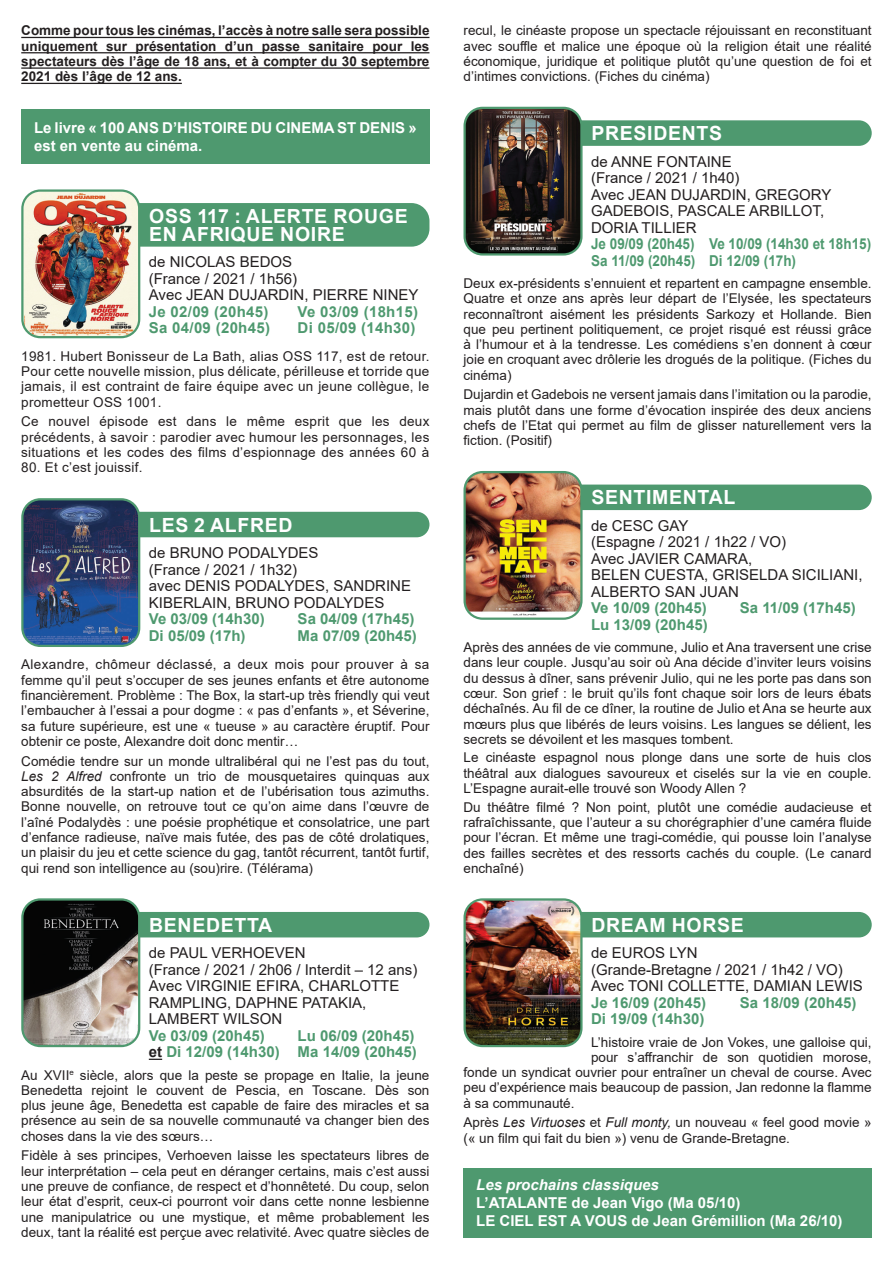
<style>
.page{position:relative;width:893px;height:1263px;background:#fff}
.page>*{position:absolute;margin:0;border:0;box-sizing:border-box;transform-origin:0 0}
.t1{font:700 19.5px/18px "Arial";letter-spacing:.035em;color:#fff}
.t2{font:15px/16.5px "Arial";color:#231f20}
.t3{font:700 15px/16.5px "Arial";color:#4e996f;text-align:right}
.t4{font:700 15px/18.1px "Arial";color:#fff}
.t5{font:700 15px/16.5px "Arial";color:#4e996f;scale:.9 1}
.t6{font:700 15px "Arial";letter-spacing:.02em;color:#4e996f}
.t7{font:italic 700 15px "Arial";color:#fff}
.t8{font:13.5px/15.3px "Arial";color:#231f20;text-align:justify}
.t9{font:700 13.5px/15.3px "Arial";color:#231f20;text-align:justify}
.t10{font:13.5px "Arial";letter-spacing:.02em;color:#231f20}
.s1{font-style:italic}
.s2{color:#231f20}
</style>
<div class="page">
<div style="left:81px;top:912px;width:348px;height:25px;background:#4e996f;border-radius:13px"></div>
<svg style="left:149px;top:1059px;width:13px;height:1px"></svg>
<hr style="left:21px;top:37px;width:408px;height:1px;background:#231f20">
<hr style="left:21px;top:52px;width:408px;height:1px;background:#231f20">
<hr style="left:21px;top:67px;width:408px;height:2px;background:#231f20">
<hr style="left:21px;top:83px;width:161px;height:1px;background:#231f20">
<img style="left:24px;top:901px;width:115px;height:145px">
<div style="left:21px;top:898px;width:119px;height:149px;border:2px solid #4e996f;border-radius:18px"></div>
<div style="left:81px;top:512px;width:348px;height:25px;background:#4e996f;border-radius:13px"></div>
<div style="left:523px;top:485px;width:349px;height:25px;background:#4e996f;border-radius:13px"></div>
<div style="left:523px;top:912px;width:349px;height:25px;background:#4e996f;border-radius:13px"></div>
<div style="left:81px;top:203px;width:348px;height:44px;background:#4e996f;border-radius:18px"></div>
<img style="left:24px;top:501px;width:115px;height:145px">
<div style="left:21px;top:498px;width:119px;height:149px;border:2px solid #4e996f;border-radius:18px"></div>
<img style="left:466px;top:474px;width:114px;height:141px">
<div style="left:463px;top:471px;width:120px;height:149px;border:2px solid #4e996f;border-radius:18px"></div>
<img style="left:466px;top:901px;width:114px;height:143px">
<div style="left:463px;top:898px;width:120px;height:149px;border:2px solid #4e996f;border-radius:18px"></div>
<img style="left:24px;top:192px;width:115px;height:145px">
<div style="left:21px;top:189px;width:119px;height:149px;border:2px solid #4e996f;border-radius:18px"></div>
<div style="left:463px;top:1168px;width:409px;height:69px;background:#4e996f"></div>
<div style="left:21px;top:110px;width:408px;height:54px;background:#4e996f"></div>
<div style="left:523px;top:120px;width:349px;height:26px;background:#4e996f;border-radius:13px"></div>
<img style="left:466px;top:108px;width:114px;height:145px">
<div style="left:463px;top:107px;width:120px;height:149px;border:2px solid #4e996f;border-radius:18px"></div>
<p class="t9" style="left:21px;top:23px;width:410px">Comme pour tous les cinémas, l’accès à notre salle sera possible uniquement sur présentation d’un passe sanitaire pour les spectateurs dès l’âge de 18 ans, et à compter du 30 septembre 2021 dès l’âge de 12 ans.</p>
<p class="t8" style="left:463px;top:23px;width:410px">recul, le cinéaste propose un spectacle réjouissant en reconstituant avec souffle et malice une époque où la religion était une réalité économique, juridique et politique plutôt qu’une question de foi et d’intimes convictions. (Fiches du cinéma)</p>
<p class="t4" style="left:34px;top:119px;width:384px">Le livre « 100 ANS D’HISTOIRE DU CINEMA ST DENIS » est en vente au cinéma.</p>
<h1 class="t1" style="left:591px;top:124px;width:132px">PRESIDENTS</h1>
<p class="t2" style="left:591px;top:153px;width:242px">de ANNE FONTAINE<br>(France / 2021 / 1h40)<br>Avec JEAN DUJARDIN, GREGORY<br>GADEBOIS, PASCALE ARBILLOT,<br>DORIA TILLIER</p>
<p class="t5" style="left:591px;top:236px;width:313px">Je 09/09 (20h45) Ve 10/09 (14h30 et 18h15)<br>Sa 11/09 (20h45) Di 12/09 (17h)</p>
<p class="t8" style="left:463px;top:275px;width:410px">Deux ex-présidents s’ennuient et repartent en campagne ensemble.<br>Quatre et onze ans après leur départ de l’Elysée, les spectateurs reconnaîtront aisément les présidents Sarkozy et Hollande. Bien que peu pertinent politiquement, ce projet risqué est réussi grâce à l’humour et à la tendresse. Les comédiens s’en donnent à cœur joie en croquant avec drôlerie les drogués de la politique. (Fiches du cinéma)</p>
<p class="t8" style="left:463px;top:387px;width:410px">Dujardin et Gadebois ne versent jamais dans l’imitation ou la parodie, mais plutôt dans une forme d’évocation inspirée des deux anciens chefs de l’Etat qui permet au film de glisser naturellement vers la fiction. (Positif)</p>
<h1 class="t1" style="left:149px;top:207px;width:260px">OSS 117 : ALERTE ROUGE<br>EN AFRIQUE NOIRE</h1>
<p class="t2" style="left:149px;top:254px;width:271px">de NICOLAS BEDOS<br>(France / 2021 / 1h56)<br>Avec JEAN DUJARDIN, PIERRE NINEY</p>
<p class="t6" style="left:149px;top:301px;width:121px">Je 02/09 (20h45)</p>
<p class="t6" style="left:298px;top:301px;width:122px">Ve 03/09 (18h15)</p>
<p class="t6" style="left:149px;top:317px;width:123px">Sa 04/09 (20h45)</p>
<p class="t6" style="left:298px;top:317px;width:119px">Di 05/09 (14h30)</p>
<p class="t8" style="left:21px;top:348px;width:410px">1981. Hubert Bonisseur de La Bath, alias OSS 117, est de retour.<br>Pour cette nouvelle mission, plus délicate, périlleuse et torride que jamais, il est contraint de faire équipe avec un jeune collègue, le prometteur OSS 1001.</p>
<p class="t8" style="left:21px;top:414px;width:410px">Ce nouvel épisode est dans le même esprit que les deux précédents, à savoir : parodier avec humour les personnages, les situations et les codes des films d’espionnage des années 60 à</p>
<p class="t10" style="left:21px;top:458px;width:123px">80. Et c’est jouissif.</p>
<h1 class="t1" style="left:149px;top:516px;width:145px">LES 2 ALFRED</h1>
<p class="t2" style="left:149px;top:544px;width:264px">de BRUNO PODALYDES<br>(France / 2021 / 1h32)<br>avec DENIS PODALYDES, SANDRINE<br>KIBERLAIN, BRUNO PODALYDES</p>
<p class="t3" style="left:149px;top:611px;width:117px">Ve 03/09 (14h30)</p>
<p class="t3" style="left:298px;top:611px;width:118px">Sa 04/09 (17h45)</p>
<p class="t3" style="left:149px;top:627px;width:98px">Di 05/09 (17h)</p>
<p class="t3" style="left:298px;top:627px;width:121px">Ma 07/09 (20h45)</p>
<p class="t8" style="left:21px;top:657px;width:410px">Alexandre, chômeur déclassé, a deux mois pour prouver à sa femme qu’il peut s’occuper de ses jeunes enfants et être autonome financièrement. Problème : The Box, la start-up très friendly qui veut l’embaucher à l’essai a pour dogme : « pas d’enfants », et Séverine, sa future supérieure, est une « tueuse » au caractère éruptif. Pour obtenir ce poste, Alexandre doit donc mentir…</p>
<p class="t8" style="left:21px;top:753px;width:410px">Comédie tendre sur un monde ultralibéral qui ne l’est pas du tout, <span class="s1">Les 2 Alfred</span> confronte un trio de mousquetaires quinquas aux absurdités de la start-up nation et de l’ubérisation tous azimuths.<br>Bonne nouvelle, on retrouve tout ce qu’on aime dans l’œuvre de l’aîné Podalydès : une poésie prophétique et consolatrice, une part d’enfance radieuse, naïve mais futée, des pas de côté drolatiques, un plaisir du jeu et cette science du gag, tantôt récurrent, tantôt furtif, qui rend son intelligence au (sou)rire. (Télérama)</p>
<h1 class="t1" style="left:149px;top:916px;width:125px">BENEDETTA</h1>
<p class="t2" style="left:149px;top:944px;width:270px">de PAUL VERHOEVEN<br>(France / 2021 / 2h06 / Interdit – 12 ans)<br>Avec VIRGINIE EFIRA, CHARLOTTE<br>RAMPLING, DAPHNE PATAKIA,<br>LAMBERT WILSON</p>
<p class="t3" style="left:149px;top:1027px;width:117px">Ve 03/09 (20h45)</p>
<p class="t3" style="left:149px;top:1027px;width:270px">Lu 06/09 (20h45)<br><span class="s2">et</span> Di 12/09 (14h30) Ma 14/09 (20h45)</p>
<p class="t8" style="left:21px;top:1067px;width:410px">Au XVII<sup>e</sup> siècle, alors que la peste se propage en Italie, la jeune Benedetta rejoint le couvent de Pescia, en Toscane. Dès son plus jeune âge, Benedetta est capable de faire des miracles et sa présence au sein de sa nouvelle communauté va changer bien des choses dans la vie des sœurs…</p>
<p class="t8" style="left:21px;top:1148px;width:410px">Fidèle à ses principes, Verhoeven laisse les spectateurs libres de leur interprétation – cela peut en déranger certains, mais c’est aussi une preuve de confiance, de respect et d’honnêteté. Du coup, selon leur état d’esprit, ceux-ci pourront voir dans cette nonne lesbienne une manipulatrice ou une mystique, et même probablement les deux, tant la réalité est perçue avec relativité. Avec quatre siècles de</p>
<h1 class="t1" style="left:591px;top:489px;width:146px">SENTIMENTAL</h1>
<p class="t2" style="left:591px;top:517px;width:273px">de CESC GAY<br>(Espagne / 2021 / 1h22 / VO)<br>Avec JAVIER CAMARA,<br>BELEN CUESTA, GRISELDA SICILIANI,<br>ALBERTO SAN JUAN</p>
<p class="t3" style="left:591px;top:600px;width:117px">Ve 10/09 (20h45)</p>
<p class="t3" style="left:740px;top:600px;width:117px">Sa 11/09 (17h45)</p>
<p class="t3" style="left:591px;top:616px;width:118px">Lu 13/09 (20h45)</p>
<p class="t8" style="left:463px;top:640px;width:410px">Après des années de vie commune, Julio et Ana traversent une crise dans leur couple. Jusqu’au soir où Ana décide d’inviter leurs voisins du dessus à dîner, sans prévenir Julio, qui ne les porte pas dans son cœur. Son grief : le bruit qu’ils font chaque soir lors de leurs ébats déchaînés. Au fil de ce dîner, la routine de Julio et Ana se heurte aux mœurs plus que libérés de leurs voisins. Les langues se délient, les secrets se dévoilent et les masques tombent.</p>
<p class="t8" style="left:463px;top:750px;width:410px">Le cinéaste espagnol nous plonge dans une sorte de huis clos théâtral aux dialogues savoureux et ciselés sur la vie en couple.<br>L’Espagne aurait-elle trouvé son Woody Allen ?</p>
<p class="t8" style="left:463px;top:799px;width:410px">Du théâtre filmé ? Non point, plutôt une comédie audacieuse et rafraîchissante, que l’auteur a su chorégraphier d’une caméra fluide pour l’écran. Et même une tragi-comédie, qui pousse loin l’analyse des failles secrètes et des ressorts cachés du couple. (Le canard enchaîné)</p>
<h1 class="t1" style="left:591px;top:916px;width:154px">DREAM HORSE</h1>
<p class="t2" style="left:591px;top:944px;width:273px">de EUROS LYN<br>(Grande-Bretagne / 2021 / 1h42 / VO)<br>Avec TONI COLLETTE, DAMIAN LEWIS</p>
<p class="t3" style="left:591px;top:994px;width:117px">Je 16/09 (20h45)</p>
<p class="t3" style="left:740px;top:994px;width:118px">Sa 18/09 (20h45)</p>
<p class="t3" style="left:591px;top:1011px;width:115px">Di 19/09 (14h30)</p>
<p class="t8" style="left:591px;top:1034px;width:282px">L’histoire vraie de Jon Vokes, une galloise qui,</p>
<p class="t8" style="left:591px;top:1049px;width:282px">pour s’affranchir de son quotidien morose,</p>
<p class="t8" style="left:463px;top:1065px;width:410px">fonde un syndicat ouvrier pour entraîner un cheval de course. Avec</p>
<p class="t8" style="left:463px;top:1080px;width:410px">peu d’expérience mais beaucoup de passion, Jan redonne la flamme</p>
<p class="t8" style="left:463px;top:1095px;width:113px">à sa communauté.</p>
<p class="t8" style="left:463px;top:1115px;width:410px">Après <span class="s1">Les Virtuoses</span> et <span class="s1">Full monty,</span> un nouveau « feel good movie » (« un film qui fait du bien ») venu de Grande-Bretagne.</p>
<p class="t7" style="left:476px;top:1175px;width:184px">Les prochains classiques</p>
<p class="t4" style="left:476px;top:1194px;width:368px">L’ATALANTE de Jean Vigo (Ma 05/10)<br>LE CIEL EST A VOUS de Jean Grémillion (Ma 26/10)</p>
</div>
